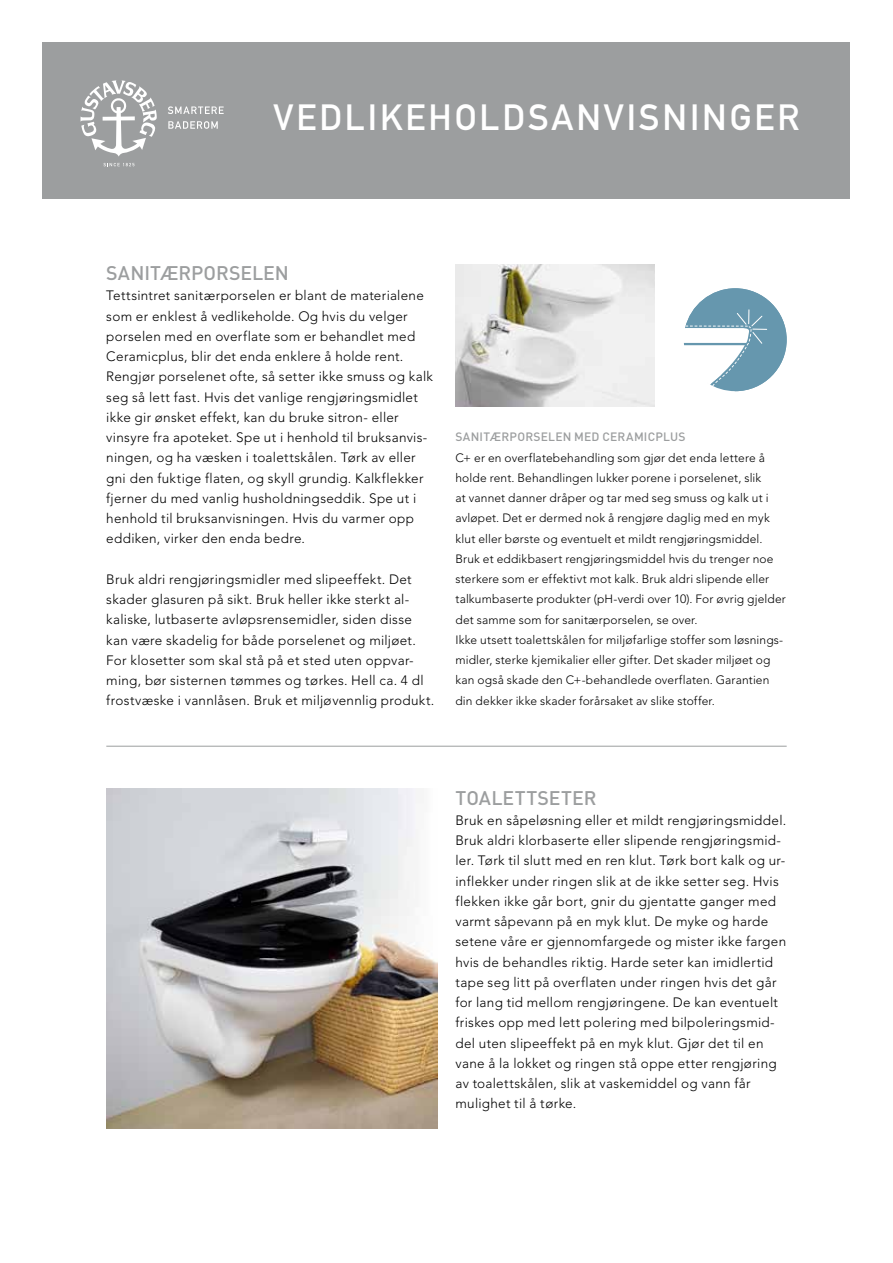
<style>
.page{position:relative;width:893px;height:1263px;background:#fff}
.page>*{position:absolute;margin:0;border:0;box-sizing:border-box;transform-origin:0 0}
.t1{font:36px "DIN Mittelschrift";letter-spacing:.08em;color:#fff}
.t2{font:500 19.5px "DIN";color:#9c9e9f}
.t3{font:300 13.5px/20.2px "Avenir";letter-spacing:.02em;color:#000}
.t4{font:300 12px/20.2px "Avenir";letter-spacing:.01em;color:#000}
.t5{font:500 12px "DIN";letter-spacing:.015em;color:#9c9e9f}
</style>
<div class="page">
<img style="left:106px;top:788px;width:331px;height:340px">
<hr style="left:106px;top:746px;width:681px;height:1px;background:#9c9e9f">
<img style="left:455px;top:264px;width:200px;height:143px">
<svg style="left:684px;top:288px;width:103px;height:103px"></svg>
<div style="left:43px;top:43px;width:807px;height:156px;background:#9c9e9f"></div>
<svg style="left:80px;top:80px;width:77px;height:77px"></svg>
<svg style="left:103px;top:163px;width:31px;height:3px"></svg>
<svg style="left:168px;top:106px;width:56px;height:8px"></svg>
<svg style="left:168px;top:121px;width:50px;height:8px"></svg>
<h1 class="t1" style="left:274px;top:96px;width:24px">VED</h1>
<h1 class="t1" style="left:345px;top:96px;width:182px">LIKEHOLDSA</h1>
<h1 class="t1" style="left:576px;top:96px;width:177px">NVISNINGER</h1>
<h2 class="t2" style="left:106px;top:261px;width:184px">SANITÆRPORSELEN</h2>
<p class="t3" style="left:106px;top:286px;width:328px">Tettsintret sanitærporselen er blant de materialene som er enklest å vedlikeholde. Og hvis du velger porselen med en overflate som er behandlet med Ceramicplus, blir det enda enklere å holde rent.<br>Rengjør porselenet ofte, så setter ikke smuss og kalk seg så lett fast. Hvis det vanlige rengjøringsmidlet ikke gir ønsket effekt, kan du bruke sitron- eller vinsyre fra apoteket. Spe ut i henhold til bruksanvis&shy;ningen, og ha væsken i toalettskålen. Tørk av eller gni den fuktige flaten, og skyll grundig. Kalkflekker fjerner du med vanlig husholdningseddik. Spe ut i henhold til bruksanvisningen. Hvis du varmer opp eddiken, virker den enda bedre.</p>
<p class="t3" style="left:106px;top:569px;width:330px">Bruk aldri rengjøringsmidler med slipeeffekt. Det skader glasuren på sikt. Bruk heller ikke sterkt al&shy;kaliske, lutbaserte avløpsrensemidler, siden disse kan være skadelig for både porselenet og miljøet.<br>For klosetter som skal stå på et sted uten oppvar&shy;ming, bør sisternen tømmes og tørkes. Hell ca. 4 dl frostvæske i vannlåsen. Bruk et miljøvennlig produkt.</p>
<p class="t5" style="left:455px;top:429px;width:232px">SANITÆRPORSELEN MED CERAMICPLUS</p>
<p class="t4" style="left:455px;top:447px;width:332px">C+ er en overflatebehandling som gjør det enda lettere å holde rent. Behandlingen lukker porene i porselenet, slik<br>at vannet danner dråper og tar med seg smuss og kalk ut i avløpet. Det er dermed nok å rengjøre daglig med en myk klut eller børste og eventuelt et mildt rengjøringsmiddel.<br>Bruk et eddikbasert rengjøringsmiddel hvis du trenger noe sterkere som er effektivt mot kalk. Bruk aldri slipende eller talkumbaserte produkter (pH-verdi over 10). For øvrig gjelder det samme som for sanitærporselen, se over.<br>Ikke utsett toalettskålen for miljøfarlige stoffer som løsnings&shy;midler, sterke kjemikalier eller gifter. Det skader miljøet og kan også skade den C+-behandlede overflaten. Garantien din dekker ikke skader forårsaket av slike stoffer.</p>
<h2 class="t2" style="left:455px;top:785px;width:142px">TOALETTSETER</h2>
<p class="t3" style="left:455px;top:810px;width:332px">Bruk en såpeløsning eller et mildt rengjøringsmiddel.<br>Bruk aldri klorbaserte eller slipende rengjøringsmid&shy;ler. Tørk til slutt med en ren klut. Tørk bort kalk og ur&shy;inflekker under ringen slik at de ikke setter seg. Hvis flekken ikke går bort, gnir du gjentatte ganger med varmt såpevann på en myk klut. De myke og harde setene våre er gjennomfargede og mister ikke fargen hvis de behandles riktig. Harde seter kan imidlertid tape seg litt på overflaten under ringen hvis det går for lang tid mellom rengjøringene. De kan eventuelt friskes opp med lett polering med bilpoleringsmid&shy;del uten slipeeffekt på en myk klut. Gjør det til en vane å la lokket og ringen stå oppe etter rengjøring av toalettskålen, slik at vaskemiddel og vann får mulighet til å tørke.</p>
</div>
